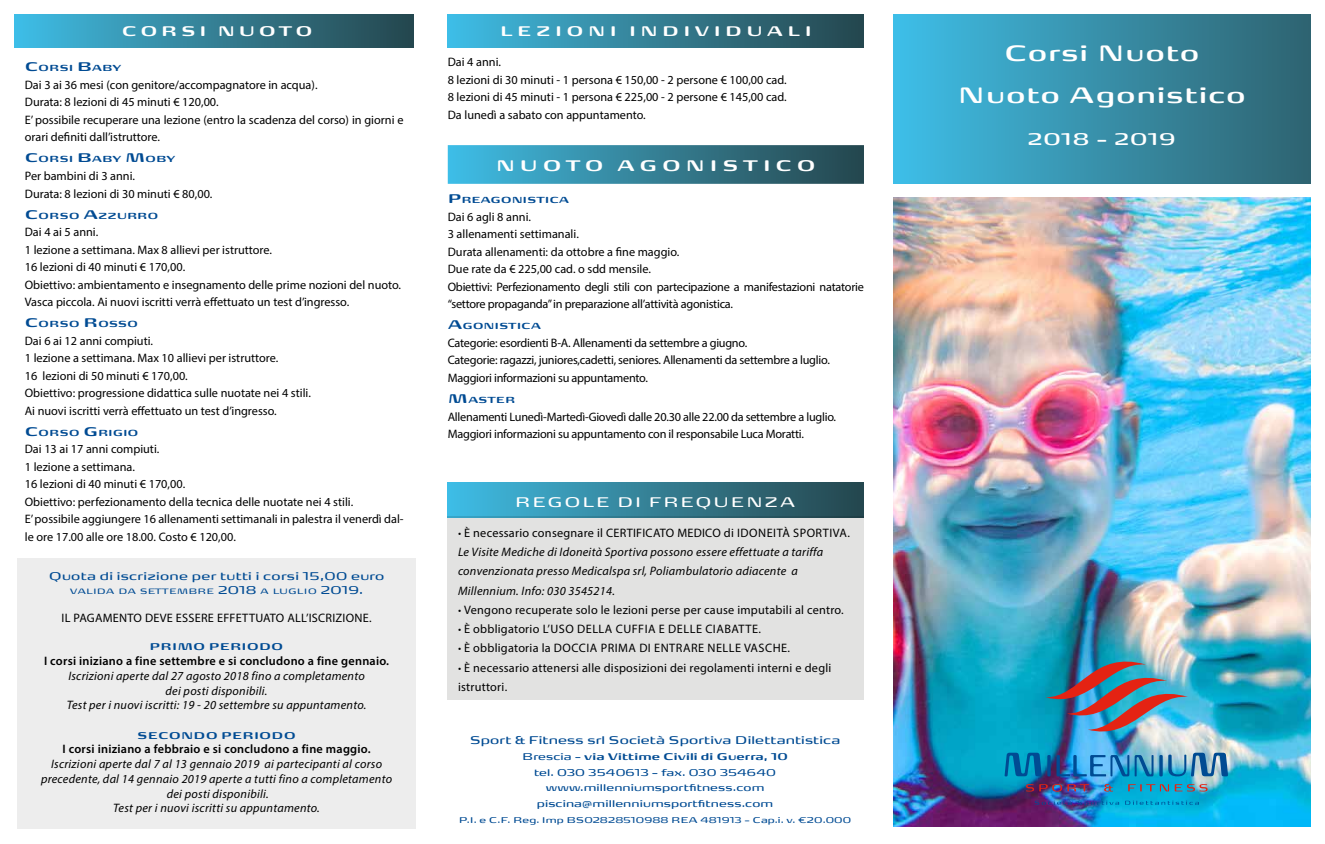
<style>
.page{position:relative;width:1325px;height:844px;background:#fff}
.page>*{position:absolute;margin:0;border:0;box-sizing:border-box;transform-origin:0 0}
.t1{font:500 28px/42px "FP Head Pro";letter-spacing:.05em;color:#fff;text-align:center}
.t2{font:500 21px "FP Head Pro";letter-spacing:.05em;color:#fff}
.t3{font:700 19.25px "FP Head Pro";letter-spacing:.29em;color:#fff}
.t4{font:700 17.5px "FP Head Pro";letter-spacing:.29em;color:#fff}
.t5{font:17.5px "FP Head Pro";letter-spacing:.145em;color:#fff}
.t6{font:700 17.5px "FP Head Pro";color:#fff}
.t7{font:14px "FP Head Pro";letter-spacing:.01em;color:#004b93}
.t8{font:12.25px/17.5px "Myriad Pro";color:#000}
.t9{font:12.25px/17.5px "Myriad Pro";letter-spacing:-.02em;color:#000}
.t10{font:12.25px/19.2px "Myriad Pro";letter-spacing:.02em;color:#000}
.t11{font:italic 12.25px/14.7px "Myriad Pro";letter-spacing:.02em;color:#000;text-align:center}
.t12{font:12.25px/15.8px "FP Head Pro";letter-spacing:.01em;color:#004b93;text-align:center}
.t13{font:600 12.25px "Myriad Pro";letter-spacing:.02em;color:#000}
.t14{font:12.25px "Myriad Pro";letter-spacing:.02em;color:#000}
.t15{font:700 12.25px "FP Head Pro";letter-spacing:.065em;color:#004b93}
.t16{font:700 11.03px "FP Head Pro";letter-spacing:.045em;color:#004b93}
.t17{font:10.5px "FP Head Pro";letter-spacing:.01em;color:#004b93}
.t18{font:9.8px "FP Head Pro";letter-spacing:.075em;color:#004b93}
.s1{font-size:15.75px}
.s2{font-size:14px}
.s3{font-weight:700}
.s4{font-style:italic}
</style>
<div class="page">
<img style="left:893px;top:197px;width:417px;height:629px">
<div style="left:17px;top:557px;width:399px;height:271px;background:#ededed"></div>
<div style="left:893px;top:15px;width:417px;height:168px;background:linear-gradient(to right,#3fbee7,#2f626f)"></div>
<div style="left:15px;top:15px;width:398px;height:32px;background:linear-gradient(to right,#40bce3,#27454a)"></div>
<div style="left:448px;top:145px;width:416px;height:39px;background:linear-gradient(to right,#40bce3,#27454a)"></div>
<div style="left:447px;top:482px;width:416px;height:35px;background:linear-gradient(to right,#40bce3,#27454a)"></div>
<div style="left:447px;top:516px;width:416px;height:184px;background:#e2e2e1"></div>
<div style="left:448px;top:15px;width:416px;height:32px;background:linear-gradient(to right,#40bce3,#27454a)"></div>
<img style="left:1045px;top:649px;width:143px;height:92px">
<svg style="left:1056px;top:754px;width:97px;height:22px;background:#358bc6"></svg>
<hr style="left:1159px;top:754px;width:3px;height:22px;background:#004b93;border-radius:2px">
<svg style="left:1168px;top:752px;width:60px;height:24px"></svg>
<hr style="left:1047px;top:754px;width:3px;height:22px;background:#004b93;border-radius:2px">
<svg style="left:1004px;top:752px;width:37px;height:24px"></svg>
<svg style="left:1034px;top:800px;width:37px;height:4px"></svg>
<svg style="left:1077px;top:800px;width:42px;height:5px"></svg>
<svg style="left:1125px;top:800px;width:73px;height:4px"></svg>
<svg style="left:1026px;top:783px;width:63px;height:8px"></svg>
<svg style="left:1104px;top:783px;width:9px;height:8px"></svg>
<svg style="left:1128px;top:784px;width:79px;height:7px"></svg>
<h3 class="t6" style="left:122px;top:18px;width:36px">CORSI</h3>
<h3 class="t6" style="left:218px;top:18px;width:39px">NUO</h3>
<h3 class="t6" style="left:279px;top:18px;width:33px">TO</h3>
<p class="t16" style="left:25px;top:60px;width:97px"><span class="s1">C</span>orsi <span class="s1">B</span>aby</p>
<p class="t8" style="left:25px;top:76px;width:380px">Dai 3 ai 36 mesi (con genitore/accompagnatore in acqua).<br>Durata: 8 lezioni di 45 minuti € 120,00.<br>E’ possibile recuperare una lezione (entro la scadenza del corso) in giorni e orari definiti dall’istruttore.</p>
<p class="t16" style="left:25px;top:151px;width:151px"><span class="s1">C</span>orsi <span class="s1">B</span>aby <span class="s1">M</span>oby</p>
<p class="t8" style="left:25px;top:167px;width:189px">Per bambini di 3 anni.<br>Durata: 8 lezioni di 30 minuti € 80,00.</p>
<p class="t16" style="left:25px;top:207px;width:135px"><span class="s1">C</span>orso <span class="s1">A</span>zzurro</p>
<p class="t8" style="left:25px;top:223px;width:378px">Dai 4 ai 5 anni.<br>1 lezione a settimana. Max 8 allievi per istruttore.<br>16 lezioni di 40 minuti € 170,00.<br>Obiettivo: ambientamento e insegnamento delle prime nozioni del nuoto.<br>Vasca piccola. Ai nuovi iscritti verrà effettuato un test d’ingresso.</p>
<p class="t16" style="left:25px;top:316px;width:114px"><span class="s1">C</span>orso <span class="s1">R</span>osso</p>
<p class="t8" style="left:25px;top:331px;width:288px">Dai 6 ai 12 anni compiuti.<br>1 lezione a settimana. Max 10 allievi per istruttore.<br>16 lezioni di 50 minuti € 170,00.<br>Obiettivo: progressione didattica sulle nuotate nei 4 stili.<br>Ai nuovi iscritti verrà effettuato un test d’ingresso.</p>
<p class="t16" style="left:25px;top:424px;width:114px"><span class="s1">C</span>orso <span class="s1">G</span>rigio</p>
<p class="t8" style="left:25px;top:440px;width:380px">Dai 13 ai 17 anni compiuti.<br>1 lezione a settimana.<br>16 lezioni di 40 minuti € 170,00.<br>Obiettivo: perfezionamento della tecnica delle nuotate nei 4 stili.<br>E’ possibile aggiungere 16 allenamenti settimanali in palestra il venerdì dal&shy;le ore 17.00 alle ore 18.00. Costo € 120,00.</p>
<p class="t7" style="left:49px;top:565px;width:336px">Quota di iscrizione per tutti i corsi 15,00 euro</p>
<p class="t18" style="left:70px;top:584px;width:294px">valida da settembre <span class="s2">2018</span> a luglio <span class="s2">2019.</span></p>
<p class="t14" style="left:62px;top:610px;width:311px">IL PAGAMENTO DEVE ESSERE EFFETTUATO ALL’ISCRIZIONE.</p>
<p class="t15" style="left:150px;top:638px;width:91px">PRI MO PERIO</p>
<p class="t15" style="left:259px;top:638px;width:24px">DO</p>
<p class="t13" style="left:44px;top:653px;width:346px">I corsi iniziano a fine settembre e si concludono a fine gennaio.</p>
<p class="t11" style="left:67px;top:668px;width:301px">Iscrizioni aperte dal 27 agosto 2018 fino a completamento dei posti disponibili.<br>Test per i nuovi iscritti: 19 - 20 settembre su appuntamento.</p>
<p class="t15" style="left:138px;top:726px;width:115px">SECONDO PERIO</p>
<p class="t15" style="left:272px;top:726px;width:24px">DO</p>
<p class="t13" style="left:63px;top:741px;width:309px">I corsi iniziano a febbraio e si concludono a fine maggio.</p>
<p class="t11" style="left:41px;top:756px;width:352px">Iscrizioni aperte dal 7 al 13 gennaio 2019 ai partecipanti al corso precedente, dal 14 gennaio 2019 aperte a tutti fino a completamento dei posti disponibili.<br>Test per i nuovi iscritti su appuntamento.</p>
<h3 class="t4" style="left:500px;top:18px;width:312px">LEZIONI INDIVIDUALI</h3>
<p class="t8" style="left:448px;top:53px;width:340px">Dai 4 anni.<br>8 lezioni di 30 minuti - 1 persona € 150,00 - 2 persone € 100,00 cad.<br>8 lezioni di 45 minuti - 1 persona € 225,00 - 2 persone € 145,00 cad.<br>Da lunedì a sabato con appuntamento.</p>
<h3 class="t3" style="left:496px;top:151px;width:320px">NUOTO AGONISTICO</h3>
<p class="t16" style="left:448px;top:192px;width:122px"><span class="s1">P</span>reagon istica</p>
<p class="t9" style="left:448px;top:208px;width:418px">Dai 6 agli 8 anni.<br>3 allenamenti settimanali.<br>Durata allenamenti: da ottobre a fine maggio.<br>Due rate da € 225,00 cad. o sdd mensile.<br>Obiettivi: Perfezionamento degli stili con partecipazione a manifestazioni natatorie “settore propaganda” in preparazione all’attività agonistica.</p>
<p class="t16" style="left:448px;top:318px;width:94px"><span class="s1">A</span>gon istica</p>
<p class="t9" style="left:448px;top:334px;width:383px">Categorie: esordienti B-A. Allenamenti da settembre a giugno.<br>Categorie: ragazzi, juniores,cadetti, seniores. Allenamenti da settembre a luglio.<br>Maggiori informazioni su appuntamento.</p>
<p class="t16" style="left:448px;top:392px;width:68px"><span class="s1">M</span>aste r</p>
<p class="t9" style="left:448px;top:407px;width:390px">Allenamenti Lunedì-Martedì-Giovedì dalle 20.30 alle 22.00 da settembre a luglio.<br>Maggiori informazioni su appuntamento con il responsabile Luca Moratti.</p>
<h3 class="t5" style="left:515px;top:489px;width:17px">REGOLE</h3>
<h3 class="t5" style="left:618px;top:489px;width:178px">DI FREQUENZA</h3>
<p class="t10" style="left:458px;top:523px;width:393px"><span class="s3">·</span> È necessario consegnare il CERTIFICATO MEDICO di IDONEITÀ SPORTIVA.<br><span class="s4">Le Visite Mediche di Idoneità Sportiva possono essere effettuate a tariffa convenzionata presso Medicalspa srl, Poliambulatorio adiacente a Millennium. Info: 030 3545214.<br></span><span class="s3">·</span> Vengono recuperate solo le lezioni perse per cause imputabili al centro. <span class="s3">·</span> È obbligatorio L’USO DELLA CUFFIA E DELLE CIABATTE.<br><span class="s3">·</span> È obbligatoria la DOCCIA PRIMA DI ENTRARE NELLE VASCHE.<br><span class="s3">·</span> È necessario attenersi alle disposizioni dei regolamenti interni e degli istruttori.</p>
<p class="t7" style="left:470px;top:730px;width:372px">Sport &amp; Fitness srl Società Sportiva Dilettantistica</p>
<p class="t12" style="left:522px;top:747px;width:267px">Brescia - <span class="s3">via Vittime Civili di Guerra, 10 </span>tel. 030 3540613 - fax. 030 354640 www.millenniumsportfitness.com piscina@millenniumsportfitness.com</p>
<p class="t17" style="left:459px;top:812px;width:394px">P.I. e C.F. Reg. Imp BS02828510988 REA 481913 - Cap.i. v. €20.000</p>
<h1 class="t1" style="left:958px;top:29px;width:288px">Corsi Nuoto<br>Nuoto Agonistico</h1>
<h2 class="t2" style="left:1027px;top:124px;width:149px">2018 - 2019</h2>
</div>
